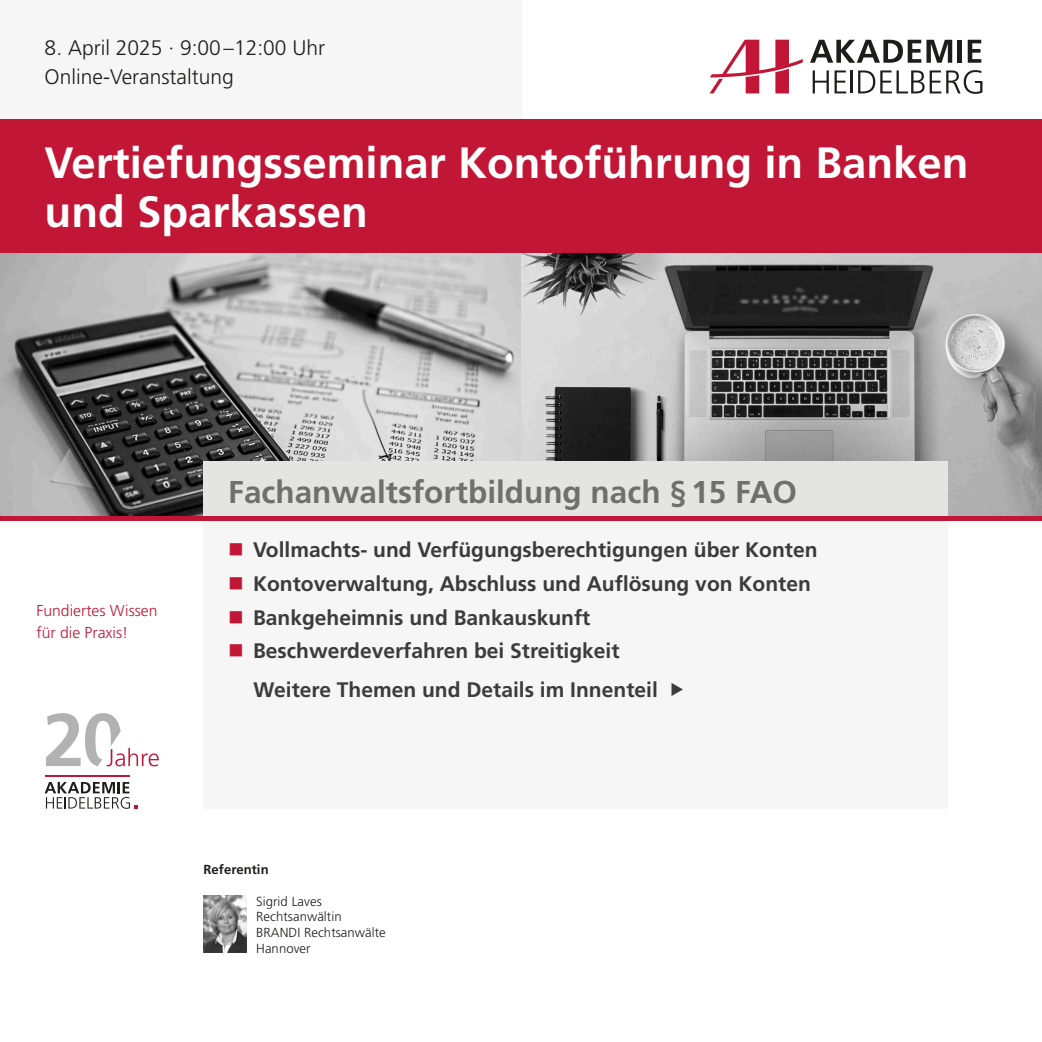
<style>
.page{position:relative;width:1042px;height:1042px;background:#fff}
.page>*{position:absolute;margin:0;border:0;box-sizing:border-box;transform-origin:0 0}
.t1{font:700 43.75px "Frutiger LT Pro";color:#fff}
.t2{font:700 31.5px "Frutiger LT Pro";color:#6f6f6e}
.t3{font:700 21px "Frutiger LT Pro";color:#3c3b3b}
.t4{font:300 21px "Frutiger LT Pro";color:#1d1d1b}
.t5{font:300 15.75px "Frutiger LT Pro";color:#c21636}
.t6{font:300 13.12px "Frutiger LT Pro";letter-spacing:.005em;color:#1d1d1b}
.t7{font:700 13.12px "Frutiger LT Pro";letter-spacing:.005em;color:#1d1d1b}
</style>
<div class="page">
<div style="left:0;top:119px;width:1042px;height:134px;background:#c21636"></div>
<svg style="left:810px;top:40px;width:142px;height:23px"></svg>
<div style="left:957px;top:40px;width:5px;height:23px;background:#1d1d1b"></div>
<svg style="left:967px;top:40px;width:14px;height:23px"></svg>
<svg style="left:812px;top:70px;width:34px;height:23px"></svg>
<hr style="left:851px;top:70px;width:2px;height:23px;background:#1d1d1b">
<svg style="left:710px;top:40px;width:93px;height:53px"></svg>
<svg style="left:858px;top:70px;width:124px;height:24px"></svg>
<div style="left:0;top:0;width:521px;height:119px;background:#f6f6f6"></div>
<img style="left:0;top:253px;width:521px;height:263px">
<svg style="left:521px;top:253px;width:521px;height:263px;background:#8a8a8a"></svg>
<div style="left:203px;top:521px;width:744px;height:288px;background:#f6f6f6"></div>
<div style="left:203px;top:461px;width:744px;height:60px;background:#e4e4e3"></div>
<div style="left:0;top:516px;width:1042px;height:5px;background:#c21636"></div>
<svg style="left:46px;top:713px;width:113px;height:53px"></svg>
<svg style="left:45px;top:782px;width:93px;height:27px"></svg>
<hr style="left:46px;top:775px;width:84px;height:1px;background:#c21636">
<img style="left:203px;top:896px;width:43px;height:57px">
<p class="t4" style="left:45px;top:40px;width:282px">8. April 2025 · 9:00 –12:00 Uhr</p>
<p class="t4" style="left:45px;top:68px;width:191px">Online-Veranstaltung</p>
<p class="t1" style="left:45px;top:146px;width:925px">Vertiefungsseminar Kontoführung in Banken</p>
<p class="t1" style="left:45px;top:194px;width:325px">und Sparkassen</p>
<p class="t5" style="left:36px;top:604px;width:123px">Fundiertes Wissen</p>
<p class="t5" style="left:36px;top:626px;width:93px">für die Praxis!</p>
<p class="t2" style="left:228px;top:479px;width:570px">Fachanwaltsfortbildung nach § 15 FAO</p>
<p class="t3" style="left:253px;top:541px;width:566px">Vollmachts- und Verfügungsberechtigungen über Konten</p>
<p class="t3" style="left:253px;top:575px;width:559px">Kontoverwaltung, Abschluss und Auflösung von Konten</p>
<p class="t3" style="left:253px;top:609px;width:339px">Bankgeheimnis und Bankauskunft</p>
<p class="t3" style="left:253px;top:643px;width:368px">Beschwerdeverfahren bei Streitigkeit</p>
<p class="t3" style="left:253px;top:681px;width:406px">Weitere Themen und Details im Innenteil</p>
<p class="t7" style="left:203px;top:863px;width:67px">Referentin</p>
<p class="t6" style="left:256px;top:896px;width:67px">Sigrid Laves</p>
<p class="t6" style="left:256px;top:911px;width:87px">Rechtsanwältin</p>
<p class="t6" style="left:256px;top:927px;width:131px">BRANDI Rechtsanwälte</p>
<p class="t6" style="left:256px;top:943px;width:56px">Hannover</p>
</div>
